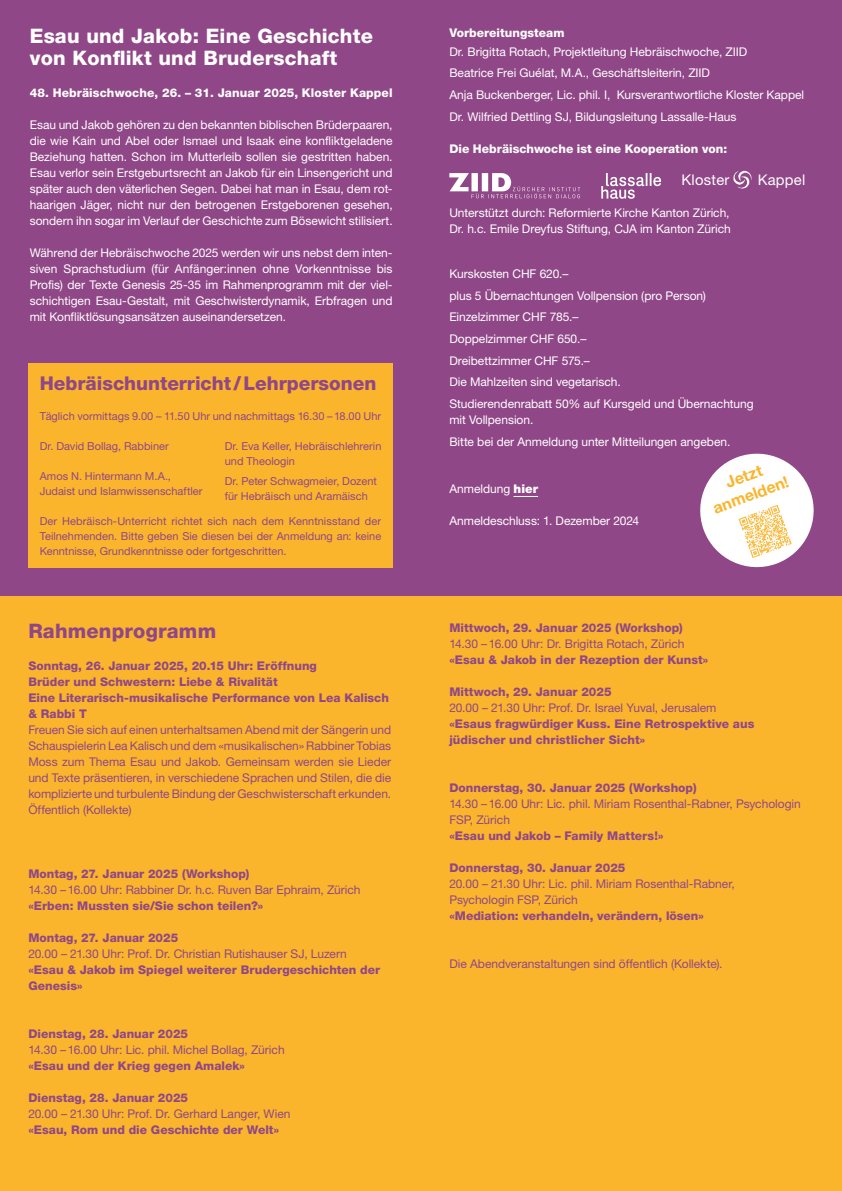
<style>
.page{position:relative;width:842px;height:1191px;background:#fff}
.page>*{position:absolute;margin:0;border:0;box-sizing:border-box;transform-origin:0 0}
.t1{font:800 20px/22px "Helvetica Neue LT Std";letter-spacing:.01em;color:#fff}
.t2{font:800 20px "Helvetica Neue LT Std";letter-spacing:.01em;color:#904787}
.t3{font:800 19px "Helvetica Neue LT Std";color:#904787}
.t4{font:700 16px/20px "Helvetica Neue LT Pro";color:#fab52d;text-align:center}
.t5{font:14.7px "Helvetica Neue LT Pro";letter-spacing:.02em;color:#fff}
.t6{font:12px/16px "Helvetica Neue LT Pro";letter-spacing:-.005em;color:#fff}
.t7{font:12px/16px "Helvetica Neue LT Pro";letter-spacing:-.005em;color:#904787}
.t8{font:800 12px/16px "Helvetica Neue LT Std";color:#904787}
.t9{font:800 12px "Helvetica Neue LT Std";letter-spacing:.005em;color:#fff}
.t10{font:11px/15px "Helvetica Neue LT Pro";color:#904787}
.s1{font-weight:900}
</style>
<div class="page">
<div style="left:0;top:595px;width:842px;height:596px;background:#fab52d"></div>
<div style="left:0;top:0;width:842px;height:595px;background:#904787"></div>
<img style="left:733px;top:170px;width:19px;height:19px">
<svg style="left:449px;top:173px;width:131px;height:25px"></svg>
<svg style="left:601px;top:173px;width:60px;height:26px"></svg>
<svg style="left:700px;top:453px;width:114px;height:115px"></svg>
<svg style="left:513px;top:496px;width:25px;height:1px"></svg>
<div style="left:28px;top:363px;width:365px;height:204px;background:#fab52d"></div>
<h1 class="t1" style="left:30px;top:24px;width:345px">Esau und Jakob: Eine Geschichte von Konflikt und Bruderschaft</h1>
<p class="t9" style="left:30px;top:85px;width:364px">48. Hebräischwoche, 26. – 31. Januar 2025, Kloster Kappel</p>
<p class="t6" style="left:30px;top:116px;width:364px;text-align:justify">Esau und Jakob gehören zu den bekannten biblischen Brüderpaaren, die wie Kain und Abel oder Ismael und Isaak eine konfliktgeladene Beziehung hatten. Schon im Mutterleib sollen sie gestritten haben.<br>Esau verlor sein Erstgeburtsrecht an Jakob für ein Linsengericht und später auch den väterlichen Segen. Dabei hat man in Esau, dem rot&shy;haarigen Jäger, nicht nur den betrogenen Erstgeborenen gesehen, sondern ihn sogar im Verlauf der Geschichte zum Bösewicht stilisiert.</p>
<p class="t6" style="left:30px;top:244px;width:364px;text-align:justify">Während der Hebräischwoche 2025 werden wir uns nebst dem inten&shy;siven Sprachstudium (für Anfänger:innen ohne Vorkenntnisse bis Profis) der Texte Genesis 25-35 im Rahmenprogramm mit der viel&shy;schichtigen Esau-Gestalt, mit Geschwisterdynamik, Erbfragen und mit Konfliktlösungsansätzen auseinandersetzen.</p>
<h2 class="t3" style="left:40px;top:372px;width:338px">Hebräischunterricht /Lehrpersonen</h2>
<p class="t10" style="left:40px;top:408px;width:343px">Täglich vormittags 9.00 – 11.50 Uhr und nachmittags 16.30 –18.00 Uhr</p>
<p class="t10" style="left:40px;top:438px;width:131px">Dr. David Bollag, Rabbiner</p>
<p class="t10" style="left:40px;top:468px;width:164px">Amos N. Hintermann M.A.,<br>Judaist und Islamwissenschaftler</p>
<p class="t10" style="left:40px;top:513px;width:343px;text-align:justify">Der Hebräisch-Unterricht richtet sich nach dem Kenntnisstand der Teilnehmenden. Bitte geben Sie diesen bei der Anmeldung an: keine Kenntnisse, Grundkenntnisse oder fortgeschritten.</p>
<p class="t10" style="left:225px;top:438px;width:158px">Dr. Eva Keller, Hebräischlehrerin und Theologin</p>
<p class="t10" style="left:225px;top:473px;width:154px">Dr. Peter Schwagmeier, Dozent für Hebräisch und Aramäisch</p>
<h1 class="t2" style="left:28px;top:619px;width:189px">Rahmenprogramm</h1>
<p class="t8" style="left:28px;top:658px;width:362px">Sonntag, 26. Januar 2025, 20.15 Uhr: Eröffnung<br>Brüder und Schwestern: Liebe &amp; Rivalität<br>Eine Literarisch-musikalische Performance von Lea Kalisch &amp; Rabbi T</p>
<p class="t7" style="left:28px;top:721px;width:364px;text-align:justify">Freuen Sie sich auf einen unterhaltsamen Abend mit der Sängerin und Schauspielerin Lea Kalisch und dem «musikalischen» Rabbiner Tobias Moss zum Thema Esau und Jakob. Gemeinsam werden sie Lieder und Texte präsentieren, in verschiedene Sprachen und Stilen, die die komplizierte und turbulente Bindung der Geschwisterschaft erkunden.<br>Öffentlich (Kollekte)</p>
<p class="t8" style="left:28px;top:866px;width:223px">Montag, 27. Januar 2025 (Workshop)</p>
<p class="t7" style="left:28px;top:881px;width:334px">14.30 –16.00 Uhr: Rabbiner Dr. h.c. Ruven Bar Ephraim, Zürich</p>
<p class="t8" style="left:28px;top:898px;width:236px">«Erben: Mussten sie/Sie schon teilen?»</p>
<p class="t8" style="left:28px;top:930px;width:151px">Montag, 27. Januar 2025</p>
<p class="t7" style="left:28px;top:945px;width:320px">20.00 – 21.30 Uhr: Prof. Dr. Christian Rutishauser SJ, Luzern</p>
<p class="t8" style="left:28px;top:962px;width:353px">«Esau &amp; Jakob im Spiegel weiterer Brudergeschichten der<br>Genesis»</p>
<p class="t8" style="left:28px;top:1026px;width:161px">Dienstag, 28. Januar 2025</p>
<p class="t7" style="left:28px;top:1041px;width:258px">14.30 –16.00 Uhr: Lic. phil. Michel Bollag, Zürich</p>
<p class="t8" style="left:28px;top:1058px;width:218px">«Esau und der Krieg gegen Amalek»</p>
<p class="t8" style="left:28px;top:1090px;width:161px">Dienstag, 28. Januar 2025</p>
<p class="t7" style="left:28px;top:1105px;width:264px">20.00 – 21.30 Uhr: Prof. Dr. Gerhard Langer, Wien</p>
<p class="t8" style="left:28px;top:1122px;width:252px">«Esau, Rom und die Geschichte der Welt»</p>
<p class="t9" style="left:449px;top:26px;width:117px">Vorbereitungsteam</p>
<p class="t6" style="left:449px;top:40px;width:356px;line-height:21.7px">Dr. Brigitta Rotach, Projektleitung Hebräischwoche, ZIID<br>Beatrice Frei Guélat, M.A., Geschäftsleiterin, ZIID<br>Anja Buckenberger, Lic. phil. I, Kursverantwortliche Kloster Kappel Dr. Wilfried Dettling SJ, Bildungsleitung Lassalle-Haus</p>
<p class="t9" style="left:449px;top:141px;width:279px">Die Hebräischwoche ist eine Kooperation von:</p>
<p class="t5" style="left:681px;top:170px;width:50px">Kloster</p>
<p class="t5" style="left:758px;top:170px;width:49px">Kappel</p>
<p class="t6" style="left:449px;top:204px;width:283px">Unterstützt durch: Reformierte Kirche Kanton Zürich,<br>Dr. h.c. Emile Dreyfus Stiftung, CJA im Kanton Zürich</p>
<p class="t6" style="left:449px;top:262px;width:306px;line-height:21.7px">Kurskosten CHF 620.–<br>plus 5 Übernachtungen Vollpension (pro Person)<br>Einzelzimmer CHF 785.–<br>Doppelzimmer CHF 650.–<br>Dreibettzimmer CHF 575.–<br>Die Mahlzeiten sind vegetarisch.<br>Studierendenrabatt 50% auf Kursgeld und Übernachtung</p>
<p class="t6" style="left:449px;top:408px;width:282px;line-height:21.7px">mit Vollpension.<br>Bitte bei der Anmeldung unter Mitteilungen angeben.</p>
<h3 class="t4" style="left:703px;top:480px;width:81px;rotate:-20deg">Jetzt anmelden!</h3>
<p class="t6" style="left:449px;top:481px;width:90px">Anmeldung <span class="s1">hier</span></p>
<p class="t6" style="left:449px;top:513px;width:191px">Anmeldeschluss: 1. Dezember 2024</p>
<p class="t8" style="left:449px;top:620px;width:235px">Mittwoch, 29. Januar 2025 (Workshop)</p>
<p class="t7" style="left:449px;top:636px;width:237px">14.30 –16.00 Uhr: Dr. Brigitta Rotach, Zürich</p>
<p class="t8" style="left:449px;top:652px;width:260px">«Esau &amp; Jakob in der Rezeption der Kunst»</p>
<p class="t8" style="left:449px;top:684px;width:164px">Mittwoch, 29. Januar 2025</p>
<p class="t7" style="left:449px;top:700px;width:269px">20.00 – 21.30 Uhr: Prof. Dr. Israel Yuval, Jerusalem</p>
<p class="t8" style="left:449px;top:716px;width:307px">«Esaus fragwürdiger Kuss. Eine Retrospektive aus jüdischer und christlicher Sicht»</p>
<p class="t8" style="left:449px;top:780px;width:249px">Donnerstag, 30. Januar 2025 (Workshop)</p>
<p class="t7" style="left:449px;top:796px;width:353px">14.30 –16.00 Uhr: Lic. phil. Miriam Rosenthal-Rabner, Psychologin<br>FSP, Zürich</p>
<p class="t8" style="left:449px;top:828px;width:215px">«Esau und Jakob – Family Matters!»</p>
<p class="t8" style="left:449px;top:860px;width:178px">Donnerstag, 30. Januar 2025</p>
<p class="t7" style="left:449px;top:876px;width:287px">20.00 – 21.30 Uhr: Lic. phil. Miriam Rosenthal-Rabner,<br>Psychologin FSP, Zürich</p>
<p class="t8" style="left:449px;top:908px;width:256px">«Mediation: verhandeln, verändern, lösen»</p>
<p class="t7" style="left:449px;top:956px;width:275px">Die Abendveranstaltungen sind öffentlich (Kollekte).</p>
</div>
